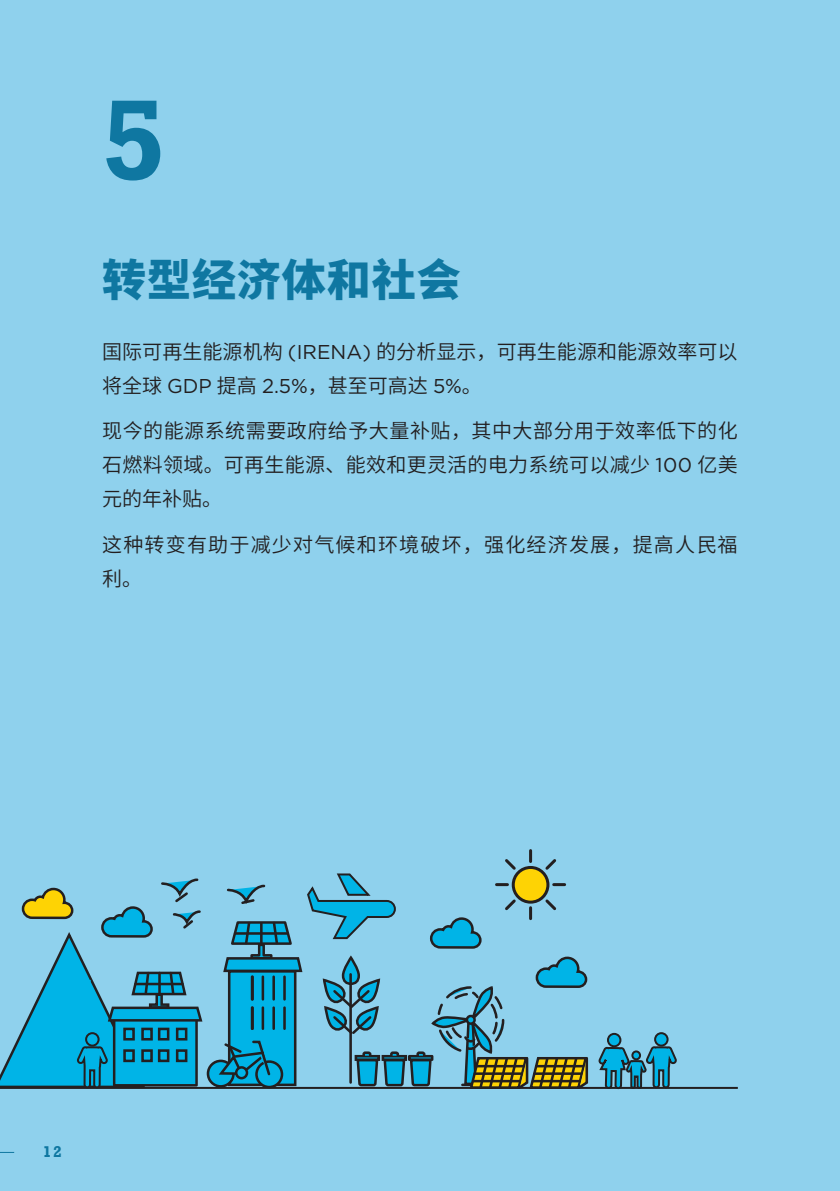
<style>
.page{position:relative;width:840px;height:1191px;background:#fff}
.page>*{position:absolute;margin:0;border:0;box-sizing:border-box;transform-origin:0 0}
.t1{font:700 116px "Rockwell";color:#0f77a1}
.t2{font:900 44px "Noto Sans CJ Ksc";letter-spacing:.02em;color:#0f77a1}
.t3{font:600 20px/34px "Noto Sans CJ Ksc";letter-spacing:.015em;color:#231f20}
.t4{font:600 20px/34px "Noto Sans CJ Ksc";letter-spacing:.06em;color:#231f20}
.t5{font:700 16px "Rockwell";color:#0f77a1}
.s1{font-family:"Gotham";font-weight:400}
</style>
<div class="page">
<div style="left:0;top:0;width:839px;height:1191px;background:#8fd1ed"></div>
<svg style="left:0;top:1152px;width:14px;height:1px"></svg>
<svg style="left:208px;top:1060px;width:25px;height:26px"></svg>
<div style="left:206px;top:1059px;width:29px;height:28px;border:3px solid #231f20;border-radius:50%"></div>
<hr style="left:0;top:1087px;width:737px;height:2px;background:#231f20">
<svg style="left:218px;top:849px;width:371px;height:240px"></svg>
<svg style="left:0;top:878px;width:204px;height:211px"></svg>
<svg style="left:596px;top:1032px;width:81px;height:58px"></svg>
<h1 class="t1" style="left:102px;top:70px;width:66px">5</h1>
<h2 class="t2" style="left:102px;top:255px;width:360px">转型经济体和社会</h2>
<p class="t3" style="left:102px;top:335px;width:636px">国际可再生能源机构 <span class="s1">(IRENA)</span> 的分析显示，可再生能源和能源效率可以将全球 <span class="s1">GDP</span> 提高 <span class="s1">2.5%</span>，甚至可高达 <span class="s1">5%</span>。</p>
<p class="t3" style="left:102px;top:414px;width:636px;text-align:justify">现今的能源系统需要政府给予大量补贴，其中大部分用于效率低下的化石燃料领域。可再生能源、能效和更灵活的电力系统可以减少 <span class="s1">100</span> 亿美元的年补贴。</p>
<p class="t4" style="left:102px;top:527px;width:636px">这种转变有助于减少对气候和环境破坏，强化经济发展，提高人民福利。</p>
<p class="t5" style="left:43px;top:1141px;width:21px">12</p>
</div>
